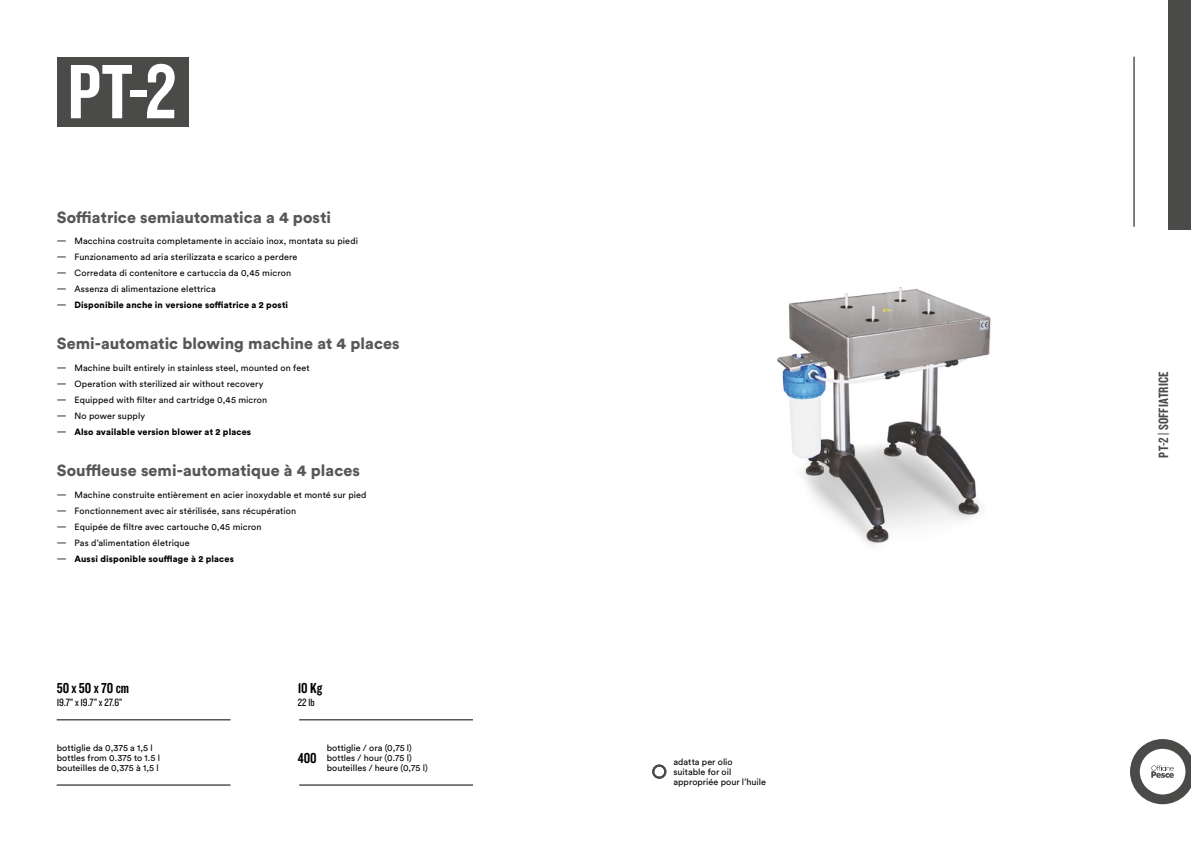
<style>
.page{position:relative;width:1191px;height:842px;background:#fff}
.page>*{position:absolute;margin:0;border:0;box-sizing:border-box;transform-origin:0 0}
.t1{font:80px "Knockout HTF49 Liteweight";color:#fff}
.t2{font:900 16px "Circular Std";letter-spacing:.005em;color:#575756}
.t3{font:15px "Knockout HTF49 Liteweight";color:#000}
.t4{font:14px "Knockout HTF49 Liteweight";letter-spacing:.015em;color:#4a4a49}
.t5{font:11px "Knockout HTF29 Junior Liteweight";color:#000}
.t6{font:9px/16px "Circular Std";letter-spacing:.015em;color:#000}
.t7{font:900 9px "Circular Std";letter-spacing:.02em;color:#000}
</style>
<div class="page">
<svg style="left:1130px;top:739px;width:61px;height:65px"></svg>
<hr style="left:1133px;top:57px;width:1px;height:170px;background:#000">
<div style="left:1168px;top:0;width:23px;height:230px;background:#4a4a49"></div>
<img style="left:778px;top:288px;width:213px;height:257px">
<div style="left:57px;top:57px;width:131px;height:70px;background:#4a4a49"></div>
<hr style="left:57px;top:720px;width:173px;height:1px;background:#000">
<hr style="left:299px;top:720px;width:174px;height:1px;background:#000">
<hr style="left:57px;top:785px;width:173px;height:1px;background:#000">
<hr style="left:299px;top:785px;width:174px;height:1px;background:#000">
<svg style="left:652px;top:764px;width:14px;height:15px"></svg>
<h1 class="t1" style="left:67px;top:51px;width:111px">PT-2</h1>
<h2 class="t2" style="left:57px;top:206px;width:276px">Soffiatrice semiautomatica a 4 posti</h2>
<p class="t6" style="left:57px;top:233px;width:11px;text-align:justify">— — — — —</p>
<p class="t6" style="left:74px;top:233px;width:285px">Macchina costruita completamente in acciaio inox, montata su piedi Funzionamento ad aria sterilizzata e scarico a perdere<br>Corredata di contenitore e cartuccia da 0,45 micron<br>Assenza di alimentazione elettrica</p>
<p class="t7" style="left:74px;top:299px;width:215px">Disponibile anche in versione soffiatrice a 2 posti</p>
<h2 class="t2" style="left:57px;top:333px;width:344px">Semi-automatic blowing machine at 4 places</h2>
<p class="t6" style="left:57px;top:360px;width:11px;text-align:justify">— — — — —</p>
<p class="t6" style="left:74px;top:360px;width:237px">Machine built entirely in stainless steel, mounted on feet Operation with sterilized air without recovery<br>Equipped with filter and cartridge 0,45 micron<br>No power supply</p>
<p class="t7" style="left:74px;top:426px;width:178px">Also available version blower at 2 places</p>
<h2 class="t2" style="left:57px;top:460px;width:305px">Souffleuse semi-automatique à 4 places</h2>
<p class="t6" style="left:57px;top:486px;width:11px;text-align:justify">— — — — —</p>
<p class="t6" style="left:74px;top:486px;width:294px">Machine construite entièrement en acier inoxydable et monté sur pied Fonctionnement avec air stérilisée, sans récupération<br>Equipée de filtre avec cartouche 0,45 micron<br>Pas d’alimentation életrique</p>
<p class="t7" style="left:74px;top:552px;width:161px">Aussi disponible soufflage à 2 places</p>
<h3 class="t3" style="left:57px;top:680px;width:74px">50 x 50 x 70 cm</h3>
<p class="t5" style="left:57px;top:697px;width:67px">19.7” x 19.7” x 27.6”</p>
<p class="t6" style="left:57px;top:743px;width:105px;line-height:10px">bottiglie da 0,375 a 1,5 l bottles from 0.375 to 1.5 l bouteilles de 0,375 à 1,5 l</p>
<h3 class="t3" style="left:298px;top:680px;width:26px">10 Kg</h3>
<p class="t5" style="left:298px;top:697px;width:18px">22 lb</p>
<h3 class="t3" style="left:298px;top:751px;width:20px">400</h3>
<p class="t6" style="left:327px;top:743px;width:103px;line-height:10px">bottiglie / ora (0,75 l) bottles / hour (0.75 l) bouteilles / heure (0,75 l)</p>
<p class="t6" style="left:673px;top:757px;width:94px;line-height:10px">adatta per olio suitable for oil appropriée pour l’huile</p>
<h3 class="t4" style="left:1156px;top:458px;width:88px;rotate:-90deg">PT-2 | SOFFIATRICE</h3>
</div>
